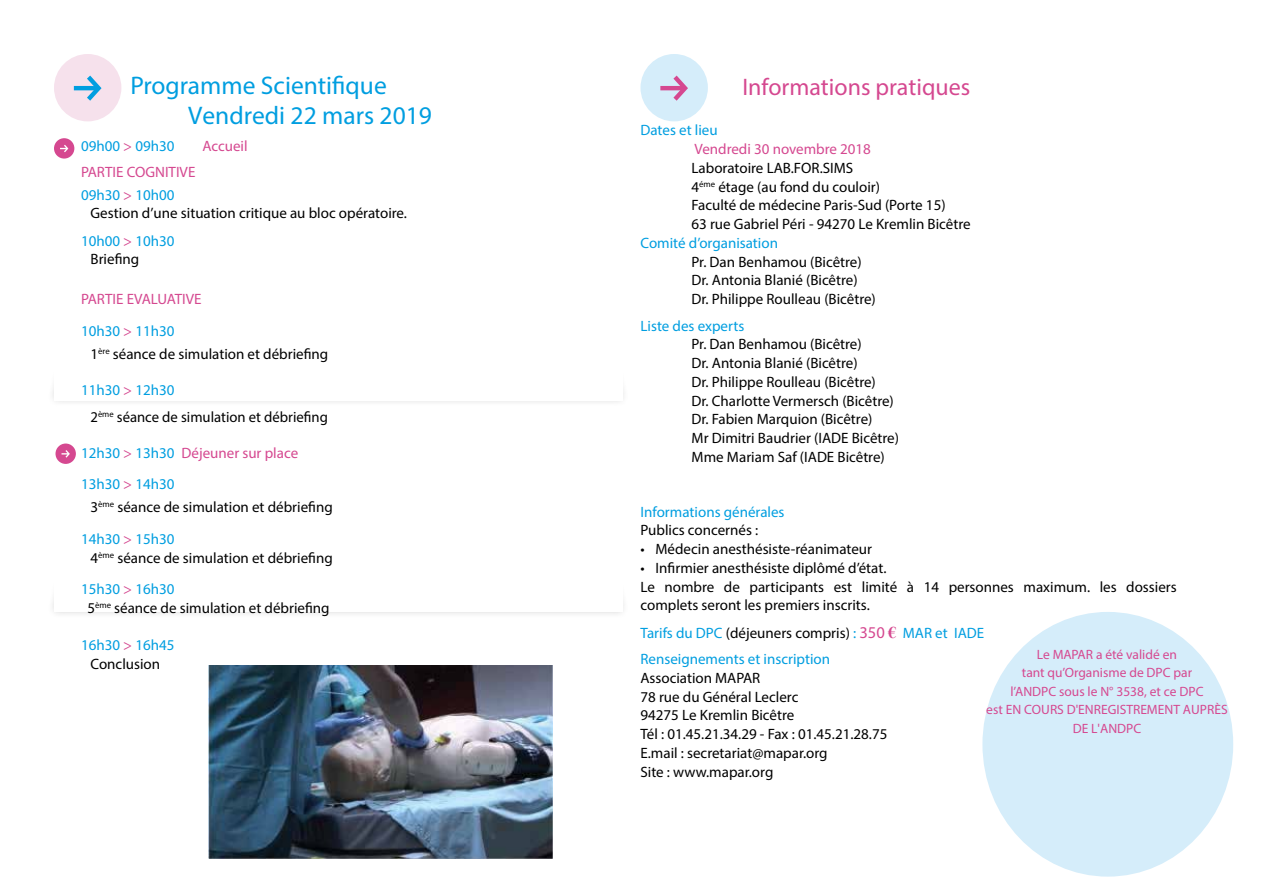
<style>
.page{position:relative;width:1263px;height:893px;background:#fff}
.page>*{position:absolute;margin:0;border:0;box-sizing:border-box;transform-origin:0 0}
.t1{font:25.5px/29.5px "Myriad Pro";color:#009ee0}
.t2{font:24px "Myriad Pro";color:#d54890}
.t3{font:15px/18.8px "Myriad Pro";color:#000}
.t4{font:15px/31.5px "Myriad Pro";color:#009ee0}
.t5{font:15px/23px "Myriad Pro";color:#d54890}
.t6{font:13.5px/18.6px "Myriad Pro";color:#d54890;text-align:center}
.s1{color:#d54890}
.s2{color:#009ee0}
.s3{color:#000}
.s4{font-size:16.5px;color:#d54890}
.s5{font-family:"Times New Roman";font-weight:700;font-size:16.5px;color:#d54890}
</style>
<div class="page">
<div style="left:46px;top:556px;width:584px;height:63px;background:#f9f9f9"></div>
<div style="left:54px;top:454px;width:568px;height:158px;background:#fff"></div>
<div style="left:54px;top:54px;width:67px;height:67px;background:#f6e1ec;border-radius:50%"></div>
<svg style="left:74px;top:76px;width:28px;height:25px"></svg>
<div style="left:54px;top:138px;width:20px;height:21px;background:#d54890;border-radius:50%"></div>
<svg style="left:60px;top:145px;width:8px;height:7px"></svg>
<div style="left:56px;top:443px;width:20px;height:21px;background:#d54890;border-radius:50%"></div>
<svg style="left:62px;top:450px;width:8px;height:8px"></svg>
<div style="left:640px;top:54px;width:68px;height:67px;background:#d5edfa;border-radius:50%"></div>
<svg style="left:660px;top:76px;width:28px;height:25px"></svg>
<img style="left:208px;top:665px;width:345px;height:193px">
<div style="left:982px;top:612px;width:251px;height:265px;background:#d5edfa;border-radius:50%"></div>
<h1 class="t1" style="left:188px;top:71px;width:245px;text-indent:-58px">Programme Scientifique<br>Vendredi 22 mars 2019</h1>
<p class="t4" style="left:81px;top:130px;width:95px">09h00 <span class="s1">&gt;</span> 09h30</p>
<p class="t5" style="left:202px;top:134px;width:47px">Accueil</p>
<p class="t5" style="left:81px;top:160px;width:116px">PARTIE COGNITIVE<br><span class="s2">09h30</span> &gt; <span class="s2">10h00</span></p>
<p class="t3" style="left:81px;top:199px;width:328px;line-height:27.3px;text-indent:10px">Gestion d’une situation critique au bloc opératoire.<br><span class="s2">10h00</span> <span class="s1">&gt;</span> <span class="s2">10h30</span></p>
<p class="t3" style="left:91px;top:250px;width:50px">Briefing</p>
<p class="t5" style="left:81px;top:283px;width:122px;line-height:31.5px">PARTIE EVALUATIVE<br><span class="s2">10h30</span> &gt; <span class="s2">11h30</span></p>
<p class="t3" style="left:91px;top:344px;width:239px">1<sup>ère</sup> séance de simulation et débriefing</p>
<p class="t3" style="left:90px;top:376px;width:239px;line-height:27.3px;text-indent:-9px"><span class="s2">11h30</span> <span class="s1">&gt;</span> <span class="s2">12h30<br></span>2<sup>ème</sup> séance de simulation et débriefing</p>
<p class="t4" style="left:81px;top:437px;width:219px">12h30 <span class="s1">&gt;</span> 13h30 <span class="s1">Déjeuner sur place<br></span>13h30 <span class="s1">&gt;</span> 14h30</p>
<p class="t3" style="left:81px;top:491px;width:253px;line-height:31.5px;text-indent:10px">3<sup>ème</sup> séance de simulation et débriefing<br><span class="s2">14h30</span> <span class="s1">&gt;</span> <span class="s2">15h30</span></p>
<p class="t3" style="left:81px;top:541px;width:253px;line-height:31.5px;text-indent:10px">4<sup>ème</sup> séance de simulation et débriefing<br><span class="s2">15h30</span> <span class="s1">&gt;</span> <span class="s2">16h30</span></p>
<p class="t3" style="left:87px;top:598px;width:244px">5<sup>ème</sup> séance de simulation et débriefing</p>
<p class="t4" style="left:81px;top:636px;width:95px;line-height:18.8px;text-align:center">16h30 <span class="s1">&gt;</span> 16h45<br><span class="s3">Conclusion</span></p>
<h2 class="t2" style="left:742px;top:72px;width:229px">Informations pratiques</h2>
<p class="t4" style="left:640px;top:114px;width:79px">Dates et lieu</p>
<p class="t5" style="left:694px;top:137px;width:178px">Vendredi 30 novembre 2018</p>
<p class="t3" style="left:691px;top:158px;width:281px">Laboratoire LAB.FOR.SIMS<br>4<sup>éme</sup> étage (au fond du couloir)<br>Faculté de médecine Paris-Sud (Porte 15)<br>63 rue Gabriel Péri - 94270 Le Kremlin Bicêtre</p>
<p class="t4" style="left:640px;top:227px;width:139px">Comité d’organisation</p>
<p class="t3" style="left:691px;top:252px;width:186px">Pr. Dan Benhamou (Bicêtre)<br>Dr. Antonia Blanié (Bicêtre)<br>Dr. Philippe Roulleau (Bicêtre)</p>
<p class="t4" style="left:640px;top:310px;width:105px">Liste des experts</p>
<p class="t3" style="left:691px;top:335px;width:209px">Pr. Dan Benhamou (Bicêtre)<br>Dr. Antonia Blanié (Bicêtre)<br>Dr. Philippe Roulleau (Bicêtre)<br>Dr. Charlotte Vermersch (Bicêtre)<br>Dr. Fabien Marquion (Bicêtre)<br>Mr Dimitri Baudrier (IADE Bicêtre)<br>Mme Mariam Saf (IADE Bicêtre)</p>
<p class="t4" style="left:640px;top:496px;width:146px">Informations générales</p>
<p class="t3" style="left:640px;top:521px;width:119px">Publics concernés :</p>
<p class="t3" style="left:640px;top:539px;width:233px">• Médecin anesthésiste-réanimateur</p>
<p class="t3" style="left:640px;top:558px;width:538px">• Infirmier anesthésiste diplômé d’état.<br>Le nombre de participants est limité à 14 personnes maximum. les dossiers complets seront les premiers inscrits.</p>
<p class="t4" style="left:640px;top:619px;width:345px;line-height:26.5px">Tarifs du DPC <span class="s3">(déjeuners compris)</span> : <span class="s4">350</span> <span class="s5">€</span> MAR et IADE<br>Renseignements et inscription</p>
<p class="t3" style="left:640px;top:668px;width:248px">Association MAPAR<br>78 rue du Général Leclerc<br>94275 Le Kremlin Bicêtre<br>Tél : 01.45.21.34.29 - Fax : 01.45.21.28.75<br>E.mail : secretariat@mapar.org<br>Site : www.mapar.org</p>
<p class="t6" style="left:986px;top:644px;width:243px">Le MAPAR a été validé en<br>tant qu’Organisme de DPC par<br>l’ANDPC sous le N° 3538, et ce DPC<br>est EN COURS D'ENREGISTREMENT AUPRÈS<br>DE L'ANDPC</p>
</div>
